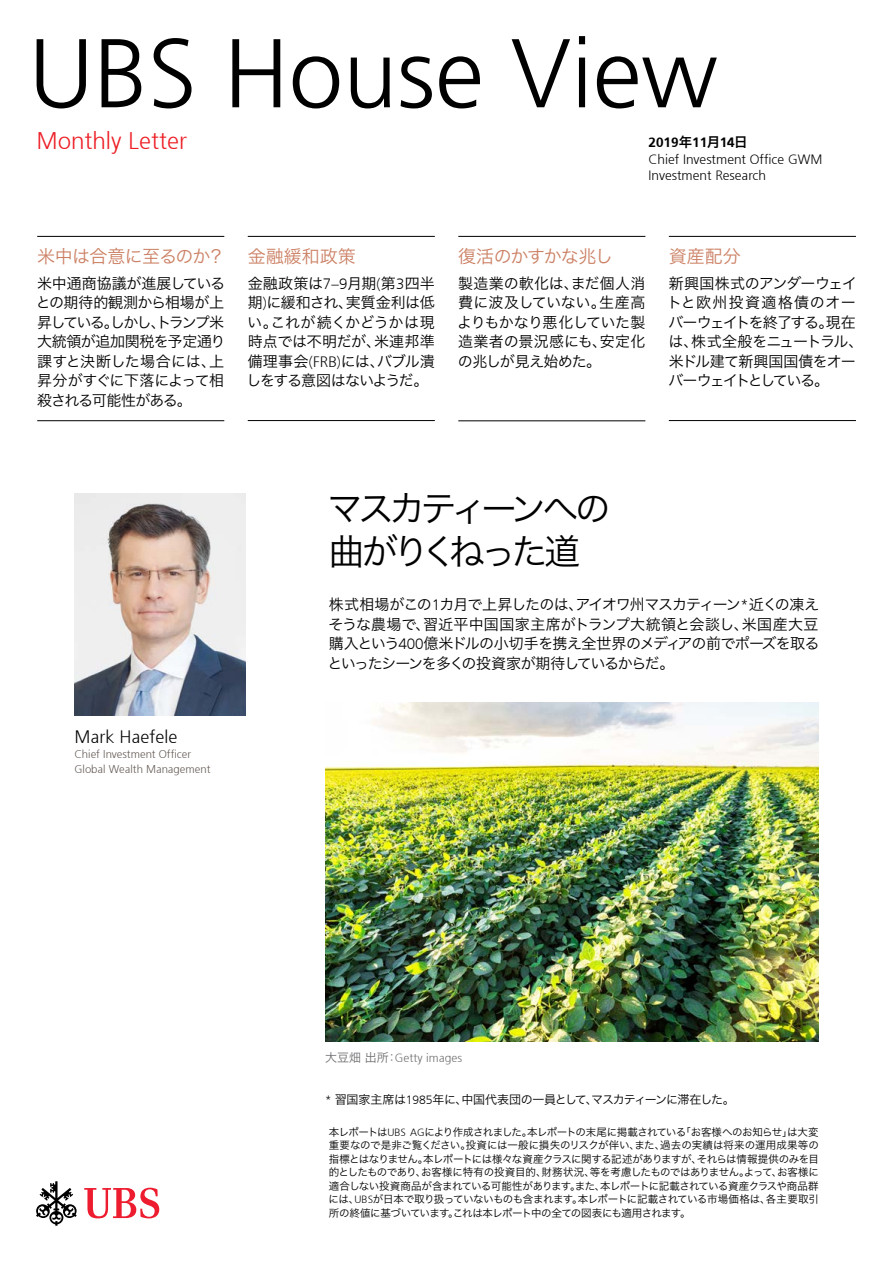
<style>
.page{position:relative;width:893px;height:1263px;background:#fff}
.page>*{position:absolute;margin:0;border:0;box-sizing:border-box;transform-origin:0 0}
.t1{font:300 97.5px "Frutiger 45";color:#000}
.t2{font:36px/43.5px "Hira Kaku Pro W3";letter-spacing:-.13em;color:#000}
.t3{font:300 24px "Frutiger 45";color:#ed1d24}
.t4{font:18px "Hira Kaku Pro W3";letter-spacing:-.05em;color:#cc8165}
.t5{font:300 18px "Frutiger 45";color:#000}
.t6{font:18px "Hira Kaku Pro W3";letter-spacing:-.03em;color:#cc8165}
.t7{font:18px "Hira Kaku Pro W3";letter-spacing:-.055em;color:#cc8165}
.t8{font:15px/19.5px "Hira Kaku Pro W3";letter-spacing:-.04em;color:#000;text-align:justify}
.t9{font:300 13.5px/16.5px "Frutiger 45";color:#000}
.t10{font:12px "Hira Kaku Pro W3";letter-spacing:-.03em;color:#000}
.t11{font:300 12px "Frutiger 45";color:#6d6e71}
.t12{font:300 11.25px/15px "Frutiger 45";color:#625853}
.t13{font:10.5px/13.5px "Hira Kaku Pro W3";letter-spacing:-.04em;color:#000;text-align:justify}
.s1{font-style:inherit}
.s2{font-family:"Hira Kaku Pro W6";font-weight:400}
.s3{font-family:"Frutiger 45";font-weight:300}
.s4{font-family:"Hira Kaku Pro W3";font-weight:400}
</style>
<div class="page">
<svg style="left:36px;top:1181px;width:41px;height:45px"></svg>
<svg style="left:84px;top:1188px;width:75px;height:30px"></svg>
<img style="left:74px;top:493px;width:172px;height:222px">
<hr style="left:37px;top:236px;width:187px;height:1px;background:#000">
<hr style="left:37px;top:420px;width:187px;height:1px;background:#000">
<hr style="left:248px;top:236px;width:187px;height:1px;background:#000">
<hr style="left:248px;top:420px;width:187px;height:1px;background:#000">
<hr style="left:458px;top:236px;width:187px;height:1px;background:#000">
<hr style="left:458px;top:420px;width:187px;height:1px;background:#000">
<hr style="left:669px;top:236px;width:187px;height:1px;background:#000">
<hr style="left:669px;top:420px;width:187px;height:1px;background:#000">
<img style="left:325px;top:702px;width:494px;height:340px">
<h1 class="t1" style="left:29px;top:17px;width:690px">UBS House View</h1>
<h3 class="t3" style="left:36px;top:127px;width:152px">Monthly Letter</h3>
<p class="t9" style="left:649px;top:134px;width:175px"><span class="s1">2019</span><span class="s2">年</span><span class="s1">11</span><span class="s2">月</span><span class="s1">14</span><span class="s2">日<br></span>Chief Investment Office GWM<br>Investment Research</p>
<p class="t4" style="left:37px;top:240px;width:190px">米中は合意に至るのか？</p>
<p class="t8" style="left:36px;top:272px;width:191px">米中通商協議が進展しているとの期待的観測から相場が上昇している。しかし、トランプ米大統領が追加関税を予定通り課すと決断した場合には、上昇分がすぐに下落によって相殺される可能性がある。</p>
<p class="t6" style="left:248px;top:240px;width:109px">金融緩和政策</p>
<p class="t8" style="left:247px;top:272px;width:190px">金融政策は<span class="s3">7–9</span>月期<span class="s3">(</span>第<span class="s3">3</span>四半期<span class="s3">)</span>に緩和され、実質金利は低い。これが続くかどうかは現時点では不明だが、米連邦準備理事会<span class="s3">(FRB)</span>には、バブル潰しをする意図はないようだ。</p>
<p class="t7" style="left:458px;top:240px;width:156px">復活のかすかな兆し</p>
<p class="t8" style="left:457px;top:272px;width:190px">製造業の軟化は、まだ個人消費に波及していない。生産高よりもかなり悪化していた製造業者の景況感にも、安定化の兆しが見え始めた。</p>
<p class="t6" style="left:669px;top:240px;width:73px">資産配分</p>
<p class="t8" style="left:667px;top:272px;width:198px;text-align:left">新興国株式のアンダーウェイトと欧州投資適格債のオーバーウェイトを終了する。現在は、株式全般をニュートラル、米ドル建て新興国国債をオーバーウェイトとしている。</p>
<p class="t5" style="left:74px;top:726px;width:104px">Mark Haefele</p>
<p class="t12" style="left:74px;top:746px;width:138px">Chief Investment Officer<br>Global Wealth Management</p>
<h2 class="t2" style="left:327px;top:484px;width:285px">マスカティーンへの曲がりくねった道</h2>
<p class="t8" style="left:327px;top:594px;width:493px">株式相場がこの<span class="s3">1</span>カ月で上昇したのは、アイオワ州マスカティーン<span class="s3">*</span>近くの凍えそうな農場で、習近平中国国家主席がトランプ大統領と会談し、米国産大豆購入という<span class="s3">400</span>億米ドルの小切手を携え全世界のメディアの前でポーズを取るといったシーンを多くの投資家が期待しているからだ。</p>
<p class="t11" style="left:325px;top:1051px;width:138px"><span class="s4">大豆畑出所：</span>Getty images</p>
<p class="t10" style="left:325px;top:1088px;width:411px"><span class="s3">*</span> 習国家主席は<span class="s3">1985</span>年に、中国代表団の一員として、マスカティーンに滞在した。</p>
<p class="t13" style="left:329px;top:1124px;width:492px">本レポートは<span class="s3">UBS AG</span>により作成されました。本レポートの末尾に掲載されている「お客様へのお知らせ」は大変重要なので是非ご覧ください。投資には一般に損失のリスクが伴い、また、過去の実績は将来の運用成果等の指標とはなりません。本レポートには様々な資産クラスに関する記述がありますが、それらは情報提供のみを目的としたものであり、お客様に特有の投資目的、財務状況、等を考慮したものではありません。よって、お客様に適合しない投資商品が含まれている可能性があります。また、本レポートに記載されている資産クラスや商品群には、<span class="s3">UBS</span>が日本で取り扱っていないものも含まれます。本レポートに記載されている市場価格は、各主要取引所の終値に基づいています。これは本レポート中の全ての図表にも適用されます。</p>
</div>
